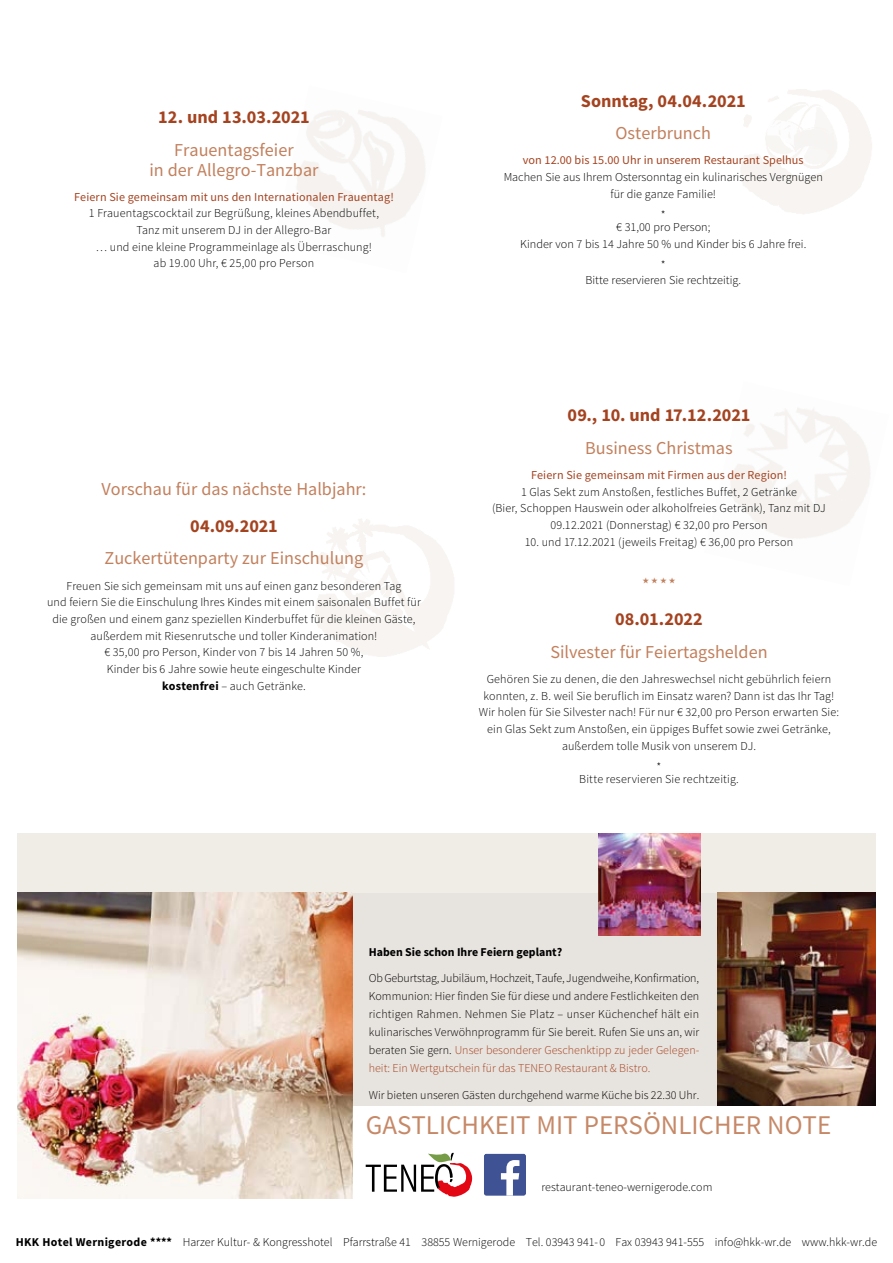
<style>
.page{position:relative;width:893px;height:1263px;background:#fff}
.page>*{position:absolute;margin:0;border:0;box-sizing:border-box;transform-origin:0 0}
.t1{font:27px "Source Sans Pro";color:#c68968}
.t2{font:18.15px/19.6px "Source Sans Pro";color:#c2805d;text-align:center}
.t3{font:700 18.15px "Source Sans Pro";letter-spacing:-.005em;color:#a44320}
.t4{font:300 12.15px/16.6px "Source Sans Pro";letter-spacing:.01em;color:#000;text-align:center}
.t5{font:12.15px "Source Sans Pro";letter-spacing:.01em;color:#a44320}
.t6{font:300 12px/18px "Source Sans Pro";color:#000;text-align:justify}
.t7{font:700 12px "Source Sans Pro";color:#000}
.s1{font-weight:700}
.s2{color:#a44320}
</style>
<div class="page">
<div style="left:17px;top:833px;width:859px;height:272px;background:#f0ede7"></div>
<div style="left:17px;top:893px;width:859px;height:212px;background:#e7e3de"></div>
<svg style="left:366px;top:1153px;width:106px;height:44px"></svg>
<svg style="left:484px;top:1154px;width:42px;height:42px"></svg>
<img style="left:718px;top:893px;width:158px;height:212px">
<img style="left:17px;top:893px;width:336px;height:305px">
<img style="left:599px;top:833px;width:102px;height:102px">
<h2 class="t3" style="left:158px;top:105px;width:153px">12. und 13.03.2021</h2>
<h2 class="t2" style="left:149px;top:140px;width:171px">Frauentagsfeier<br>in der Allegro-Tanzbar</h2>
<p class="t5" style="left:74px;top:189px;width:321px">Feiern Sie gemeinsam mit uns den Internationalen Frauentag!</p>
<p class="t4" style="left:89px;top:205px;width:292px">1 Frauentagscocktail zur Begrüßung, kleines Abendbuffet, Tanz mit unserem DJ in der Allegro-Bar<br>… und eine kleine Programmeinlage als Überraschung! ab 19.00 Uhr, € 25,00 pro Person</p>
<h2 class="t2" style="left:102px;top:479px;width:266px">Vorschau für das nächste Halbjahr:</h2>
<h2 class="t3" style="left:190px;top:513px;width:89px">04.09.2021</h2>
<h2 class="t2" style="left:105px;top:548px;width:260px">Zuckertütenparty zur Einschulung</h2>
<p class="t4" style="left:47px;top:577px;width:375px">Freuen Sie sich gemeinsam mit uns auf einen ganz besonderen Tag<br>und feiern Sie die Einschulung Ihres Kindes mit einem saisonalen Buffet für die großen und einem ganz speziellen Kinderbuffet für die kleinen Gäste, außerdem mit Riesenrutsche und toller Kinderanimation!<br>€ 35,00 pro Person, Kinder von 7 bis 14 Jahren 50 %,<br>Kinder bis 6 Jahre sowie heute eingeschulte Kinder<br><span class="s1">kostenfrei</span> – auch Getränke.</p>
<h2 class="t3" style="left:581px;top:88px;width:166px">Sonntag, 04.04.2021</h2>
<h2 class="t2" style="left:615px;top:123px;width:97px">Osterbrunch</h2>
<p class="t5" style="left:523px;top:153px;width:282px">von 12.00 bis 15.00 Uhr in unserem Restaurant Spelhus</p>
<p class="t4" style="left:504px;top:169px;width:321px">Machen Sie aus Ihrem Ostersonntag ein kulinarisches Vergnügen für die ganze Familie!</p>
<p class="t4" style="left:616px;top:209px;width:96px;line-height:12.1px">*<br>€ 31,00 pro Person;</p>
<p class="t4" style="left:520px;top:233px;width:288px;line-height:21.1px">Kinder von 7 bis 14 Jahre 50 % und Kinder bis 6 Jahre frei. *</p>
<p class="t4" style="left:585px;top:272px;width:157px">Bitte reservieren Sie rechtzeitig.</p>
<h2 class="t3" style="left:568px;top:403px;width:184px">09., 10. und 17.12.2021</h2>
<h2 class="t2" style="left:585px;top:438px;width:149px">Business Christmas</h2>
<p class="t5" style="left:531px;top:467px;width:257px">Feiern Sie gemeinsam mit Firmen aus der Region!</p>
<p class="t4" style="left:492px;top:483px;width:335px">1 Glas Sekt zum Anstoßen, festliches Buffet, 2 Getränke<br>(Bier, Schoppen Hauswein oder alkoholfreies Getränk), Tanz mit DJ<br>09.12.2021 (Donnerstag) € 32,00 pro Person</p>
<p class="t4" style="left:525px;top:533px;width:270px">10. und 17.12.2021 (jeweils Freitag) € 36,00 pro Person</p>
<h2 class="t3" style="left:615px;top:607px;width:89px">08.01.2022</h2>
<h2 class="t2" style="left:550px;top:642px;width:219px">Silvester für Feiertagshelden</h2>
<p class="t4" style="left:479px;top:670px;width:362px">Gehören Sie zu denen, die den Jahreswechsel nicht gebührlich feiern konnten, z. B. weil Sie beruflich im Einsatz waren? Dann ist das Ihr Tag!<br>Wir holen für Sie Silvester nach! Für nur € 32,00 pro Person erwarten Sie: ein Glas Sekt zum Anstoßen, ein üppiges Buffet sowie zwei Getränke, außerdem tolle Musik von unserem DJ.</p>
<p class="t4" style="left:579px;top:761px;width:161px;line-height:12.1px">*<br>Bitte reservieren Sie rechtzeitig.</p>
<p class="t7" style="left:369px;top:944px;width:195px">Haben Sie schon Ihre Feiern geplant?</p>
<p class="t6" style="left:369px;top:969px;width:332px">Ob Geburtstag, Jubiläum, Hochzeit, Taufe, Jugendweihe, Konfirmation, Kommunion: Hier finden Sie für diese und andere Festlichkeiten den richtigen Rahmen. Nehmen Sie Platz – unser Küchenchef hält ein kulinarisches Verwöhnprogramm für Sie bereit. Rufen Sie uns an, wir beraten Sie gern. <span class="s2">Unser besonderer Geschenktipp zu jeder Gelegen&shy;heit: Ein Wertgutschein für das TENEO Restaurant &amp; Bistro.</span></p>
<p class="t6" style="left:369px;top:1086px;width:332px">Wir bieten unseren Gästen durchgehend warme Küche bis 22.30 Uhr.</p>
<h1 class="t1" style="left:366px;top:1108px;width:467px">GASTLICHKEIT MIT PERSÖNLICHER NOTE</h1>
<p class="t6" style="left:541px;top:1178px;width:172px">restaurant-teneo-wernigerode.com</p>
<p class="t6" style="left:16px;top:1233px;width:863px"><span class="s1">HKK Hotel Wernigerode ****</span> Harzer Kultur- &amp; Kongresshotel Pfarrstraße 41 38855 Wernigerode Tel. 03943 941-0 Fax 03943 941-555 info@hkk-wr.de www.hkk-wr.de</p>
</div>
